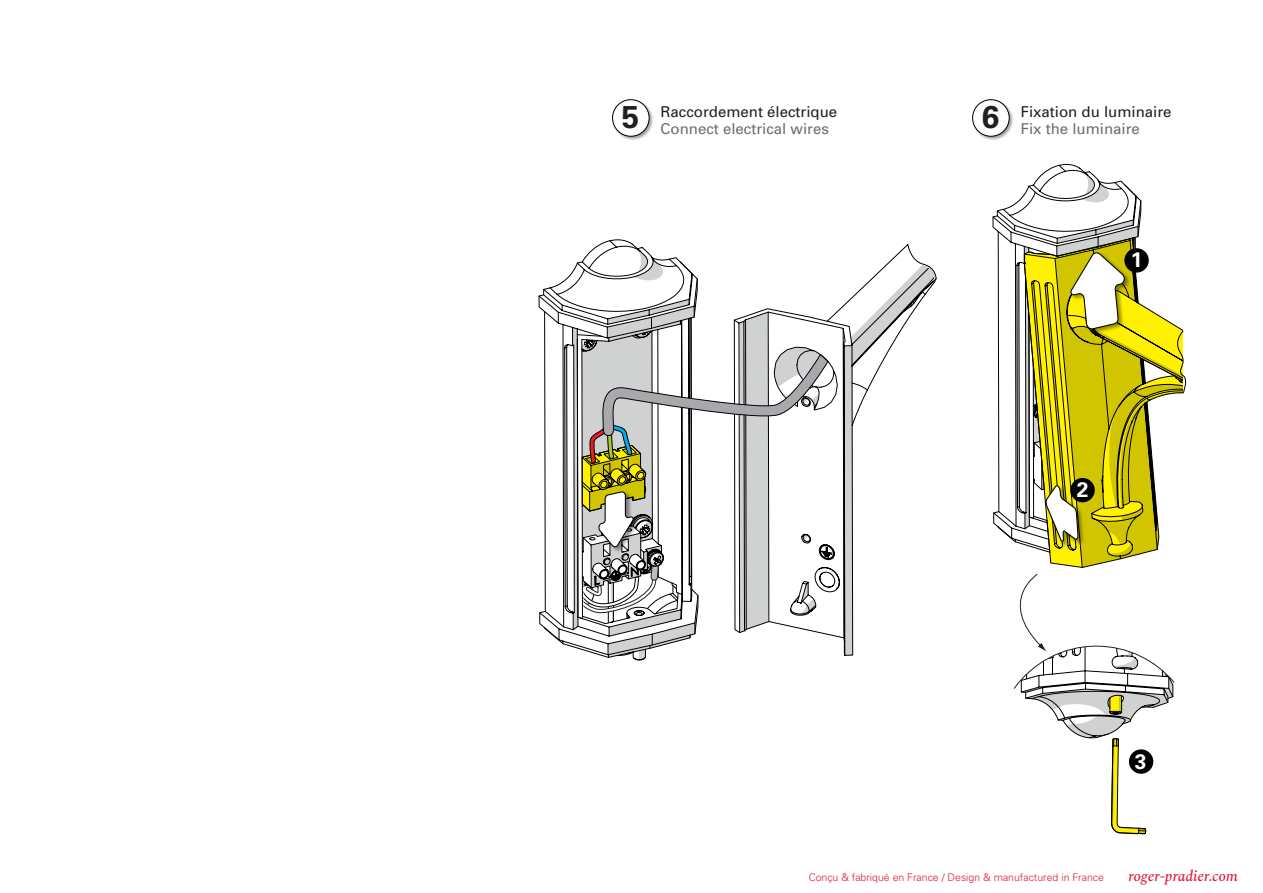
<style>
.page{position:relative;width:1263px;height:893px;background:#fff}
.page>*{position:absolute;margin:0;border:0;box-sizing:border-box;transform-origin:0 0}
.t1{font:700 31.5px "Univers LT Std";color:#231f20}
.t2{font:700 21px "Univers LT Std";color:#fff}
.t3{font:15px "Univers";color:#231f20}
.t4{font:15px "Univers";color:#6c6d70}
.t5{font:italic 500 15px "Spectral";color:#dc1a36}
.t6{font:300 10.5px "Univers";color:#dc1a36}
</style>
<div class="page">
<svg style="left:538px;top:239px;width:160px;height:407px"></svg>
<svg style="left:734px;top:244px;width:203px;height:412px"></svg>
<svg style="left:569px;top:320px;width:260px;height:341px"></svg>
<svg style="left:992px;top:202px;width:24px;height:341px"></svg>
<svg style="left:1016px;top:163px;width:126px;height:382px"></svg>
<svg style="left:1024px;top:238px;width:159px;height:330px"></svg>
<svg style="left:1176px;top:330px;width:11px;height:64px"></svg>
<img style="left:1125px;top:250px;width:7px;height:87px">
<img style="left:1043px;top:542px;width:43px;height:7px">
<svg style="left:1028px;top:240px;width:97px;height:302px"></svg>
<svg style="left:1013px;top:573px;width:162px;height:262px"></svg>
<div style="left:1129px;top:749px;width:24px;height:25px;background:#000001;border-radius:50%"></div>
<div style="left:1070px;top:478px;width:25px;height:24px;background:#000001;border-radius:50%"></div>
<div style="left:1124px;top:248px;width:25px;height:25px;background:#000001;border-radius:50%"></div>
<img style="left:612px;top:99px;width:41px;height:41px">
<div style="left:612px;top:100px;width:37px;height:36px;background:#fff;border-radius:50%"></div>
<div style="left:612px;top:99px;width:37px;height:37px;border:1px solid #000001;border-radius:50%"></div>
<img style="left:972px;top:99px;width:41px;height:41px">
<div style="left:973px;top:100px;width:36px;height:36px;background:#fff;border-radius:50%"></div>
<div style="left:972px;top:99px;width:37px;height:37px;border:1px solid #000001;border-radius:50%"></div>
<h1 class="t1" style="left:622px;top:99px;width:19px">5</h1>
<h3 class="t3" style="left:661px;top:103px;width:178px">Raccordement électrique</h3>
<h3 class="t4" style="left:661px;top:120px;width:170px">Connect electrical wires</h3>
<h1 class="t1" style="left:982px;top:99px;width:19px">6</h1>
<h3 class="t3" style="left:1021px;top:103px;width:152px">Fixation du luminaire</h3>
<h3 class="t4" style="left:1021px;top:120px;width:121px">Fix the luminaire</h3>
<h2 class="t2" style="left:1131px;top:248px;width:13px">1</h2>
<h2 class="t2" style="left:1077px;top:477px;width:13px">2</h2>
<h2 class="t2" style="left:1135px;top:749px;width:13px">3</h2>
<p class="t6" style="left:809px;top:871px;width:297px">Conçu &amp; fabriqué en France / Design &amp; manufactured in France</p>
<h3 class="t5" style="left:1128px;top:865px;width:111px">roger-pradier.com</h3>
</div>
